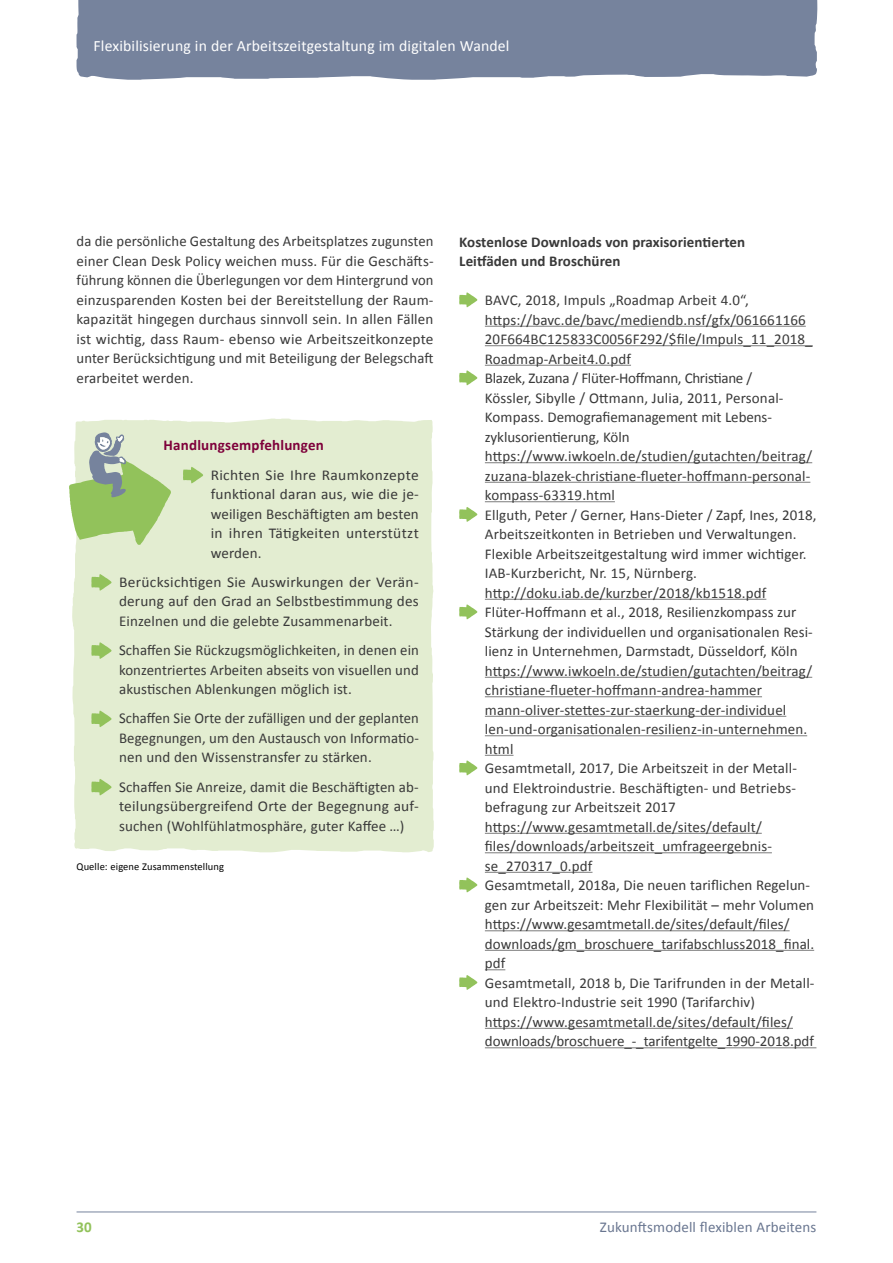
<style>
.page{position:relative;width:893px;height:1263px;background:#fff}
.page>*{position:absolute;margin:0;border:0;box-sizing:border-box;transform-origin:0 0}
.t1{font:15.75px "Calibri";letter-spacing:.01em;color:#fff}
.t2{font:15px/19.5px "Calibri";letter-spacing:.01em;color:#393939;text-align:justify}
.t3{font:700 15px/19.5px "Calibri";letter-spacing:.005em;color:#393939}
.t4{font:15px "Calibri";letter-spacing:.01em;color:#697690}
.t5{font:700 15px "Calibri";letter-spacing:.015em;color:#7e003a}
.t6{font:700 15px "Calibri";color:#92c25b}
.t7{font:10.5px "Calibri";letter-spacing:.01em;color:#000}
</style>
<div class="page">
<hr style="left:77px;top:1211px;width:739px;height:1px;background:#76839d">
<div style="left:77px;top:0;width:741px;height:80px;background:#76839d"></div>
<hr style="left:485px;top:326px;width:321px;height:1px;background:#7c7c7c">
<hr style="left:485px;top:345px;width:328px;height:1px;background:#7c7c7c">
<hr style="left:485px;top:365px;width:146px;height:1px;background:#7c7c7c">
<hr style="left:485px;top:462px;width:327px;height:1px;background:#7c7c7c">
<hr style="left:485px;top:482px;width:325px;height:1px;background:#7c7c7c">
<hr style="left:485px;top:501px;width:130px;height:1px;background:#7c7c7c">
<hr style="left:485px;top:599px;width:281px;height:1px;background:#7c7c7c">
<hr style="left:485px;top:677px;width:327px;height:1px;background:#7c7c7c">
<hr style="left:485px;top:696px;width:277px;height:1px;background:#7c7c7c">
<hr style="left:485px;top:716px;width:301px;height:1px;background:#7c7c7c">
<hr style="left:485px;top:735px;width:322px;height:1px;background:#7c7c7c">
<svg style="left:485px;top:755px;width:28px;height:1px"></svg>
<hr style="left:485px;top:833px;width:277px;height:1px;background:#7c7c7c">
<hr style="left:485px;top:852px;width:287px;height:1px;background:#7c7c7c">
<hr style="left:485px;top:872px;width:107px;height:1px;background:#7c7c7c">
<hr style="left:485px;top:930px;width:305px;height:1px;background:#7c7c7c">
<hr style="left:485px;top:950px;width:329px;height:1px;background:#7c7c7c">
<svg style="left:485px;top:969px;width:20px;height:1px"></svg>
<hr style="left:485px;top:1028px;width:308px;height:1px;background:#7c7c7c">
<hr style="left:485px;top:1047px;width:331px;height:1px;background:#7c7c7c">
<svg style="left:459px;top:292px;width:18px;height:15px"></svg>
<svg style="left:459px;top:370px;width:18px;height:15px"></svg>
<svg style="left:459px;top:507px;width:18px;height:15px"></svg>
<svg style="left:459px;top:604px;width:18px;height:15px"></svg>
<svg style="left:459px;top:760px;width:18px;height:15px"></svg>
<svg style="left:459px;top:877px;width:18px;height:15px"></svg>
<svg style="left:459px;top:975px;width:18px;height:15px"></svg>
<div style="left:72px;top:419px;width:362px;height:433px;background:#e3edd1"></div>
<svg style="left:183px;top:467px;width:20px;height:16px"></svg>
<svg style="left:91px;top:574px;width:21px;height:17px"></svg>
<svg style="left:91px;top:642px;width:21px;height:17px"></svg>
<svg style="left:91px;top:711px;width:21px;height:16px"></svg>
<svg style="left:91px;top:779px;width:21px;height:16px"></svg>
<svg style="left:69px;top:432px;width:102px;height:113px;background:#b5d09a"></svg>
<p class="t1" style="left:94px;top:36px;width:417px">Flexibilisierung in der Arbeitszeitgestaltung im digitalen Wandel</p>
<p class="t2" style="left:77px;top:231px;width:359px">da die persönliche Gestaltung des Arbeitsplatzes zugunsten einer Clean Desk Policy weichen muss. Für die Geschäfts&shy;führung können die Überlegungen vor dem Hintergrund von einzusparenden Kosten bei der Bereitstellung der Raum&shy;kapazität hingegen durchaus sinnvoll sein. In allen Fällen ist wichtig, dass Raum- ebenso wie Arbeitszeitkonzepte unter Berücksichtigung und mit Beteiligung der Belegschaft erarbeitet werden.</p>
<p class="t3" style="left:459px;top:232px;width:287px">Kostenlose Downloads von praxisorientierten<br>Leitfäden und Broschüren</p>
<p class="t2" style="left:485px;top:290px;width:333px;text-align:left">BAVC, 2018, Impuls „Roadmap Arbeit 4.0“, https://bavc.de/bavc/mediendb.nsf/gfx/061661166<br>20F664BC125833C0056F292/$file/Impuls_11_2018_ Roadmap-Arbeit4.0.pdf<br>Blazek, Zuzana / Flüter-Hoffmann, Christiane /<br>Kössler, Sibylle / Ottmann, Julia, 2011, Personal-Kompass. Demografiemanagement mit Lebens&shy;zyklusorientierung, Köln https://www.iwkoeln.de/studien/gutachten/beitrag/ zuzana-blazek-christiane-flueter-hoffmann-personal&shy;kompass-63319.html<br>Ellguth, Peter / Gerner, Hans-Dieter / Zapf, Ines, 2018, Arbeitszeitkonten in Betrieben und Verwaltungen.<br>Flexible Arbeitszeitgestaltung wird immer wichtiger.<br>IAB-Kurzbericht, Nr. 15, Nürnberg. http://doku.iab.de/kurzber/2018/kb1518.pdf Flüter-Hoffmann et al., 2018, Resilienzkompass zur Stärkung der individuellen und organisationalen Resi&shy;lienz in Unternehmen, Darmstadt, Düsseldorf, Köln https://www.iwkoeln.de/studien/gutachten/beitrag/ christiane-flueter-hoffmann-andrea-hammer mann-oliver-stettes-zur-staerkung-der-individuel len-und-organisationalen-resilienz-in-unternehmen. html<br>Gesamtmetall, 2017, Die Arbeitszeit in der Metall&shy;und Elektroindustrie. Beschäftigten- und Betriebs&shy;befragung zur Arbeitszeit 2017 https://www.gesamtmetall.de/sites/default/ files/downloads/arbeitszeit_umfrageergebnis&shy;se_270317_0.pdf<br>Gesamtmetall, 2018a, Die neuen tariflichen Regelun&shy;gen zur Arbeitszeit: Mehr Flexibilität – mehr Volumen https://www.gesamtmetall.de/sites/default/files/ downloads/gm_broschuere_tarifabschluss2018_final. pdf<br>Gesamtmetall, 2018 b, Die Tarifrunden in der Metall&shy;und Elektro-Industrie seit 1990 (Tarifarchiv) https://www.gesamtmetall.de/sites/default/files/ downloads/broschuere_-_tarifentgelte_1990-2018.pdf</p>
<p class="t5" style="left:164px;top:436px;width:162px">Handlungsempfehlungen</p>
<p class="t2" style="left:211px;top:465px;width:210px">Richten Sie Ihre Raumkonzepte funktional daran aus, wie die je&shy;weiligen Beschäftigten am besten in ihren Tätigkeiten unterstützt werden.</p>
<p class="t2" style="left:119px;top:572px;width:301px">Berücksichtigen Sie Auswirkungen der Verän&shy;derung auf den Grad an Selbstbestimmung des Einzelnen und die gelebte Zusammenarbeit.</p>
<p class="t2" style="left:119px;top:640px;width:301px">Schaffen Sie Rückzugsmöglichkeiten, in denen ein konzentriertes Arbeiten abseits von visuellen und akustischen Ablenkungen möglich ist.</p>
<p class="t2" style="left:119px;top:709px;width:301px">Schaffen Sie Orte der zufälligen und der geplanten Begegnungen, um den Austausch von Informatio&shy;nen und den Wissenstransfer zu stärken.</p>
<p class="t2" style="left:119px;top:777px;width:301px">Schaffen Sie Anreize, damit die Beschäftigten ab&shy;teilungsübergreifend Orte der Begegnung auf&shy;suchen (Wohlfühlatmosphäre, guter Kaffee …)</p>
<p class="t7" style="left:77px;top:860px;width:149px">Quelle: eigene Zusammenstellung</p>
<p class="t6" style="left:77px;top:1217px;width:17px">30</p>
<p class="t4" style="left:600px;top:1217px;width:218px">Zukunftsmodell flexiblen Arbeitens</p>
</div>
